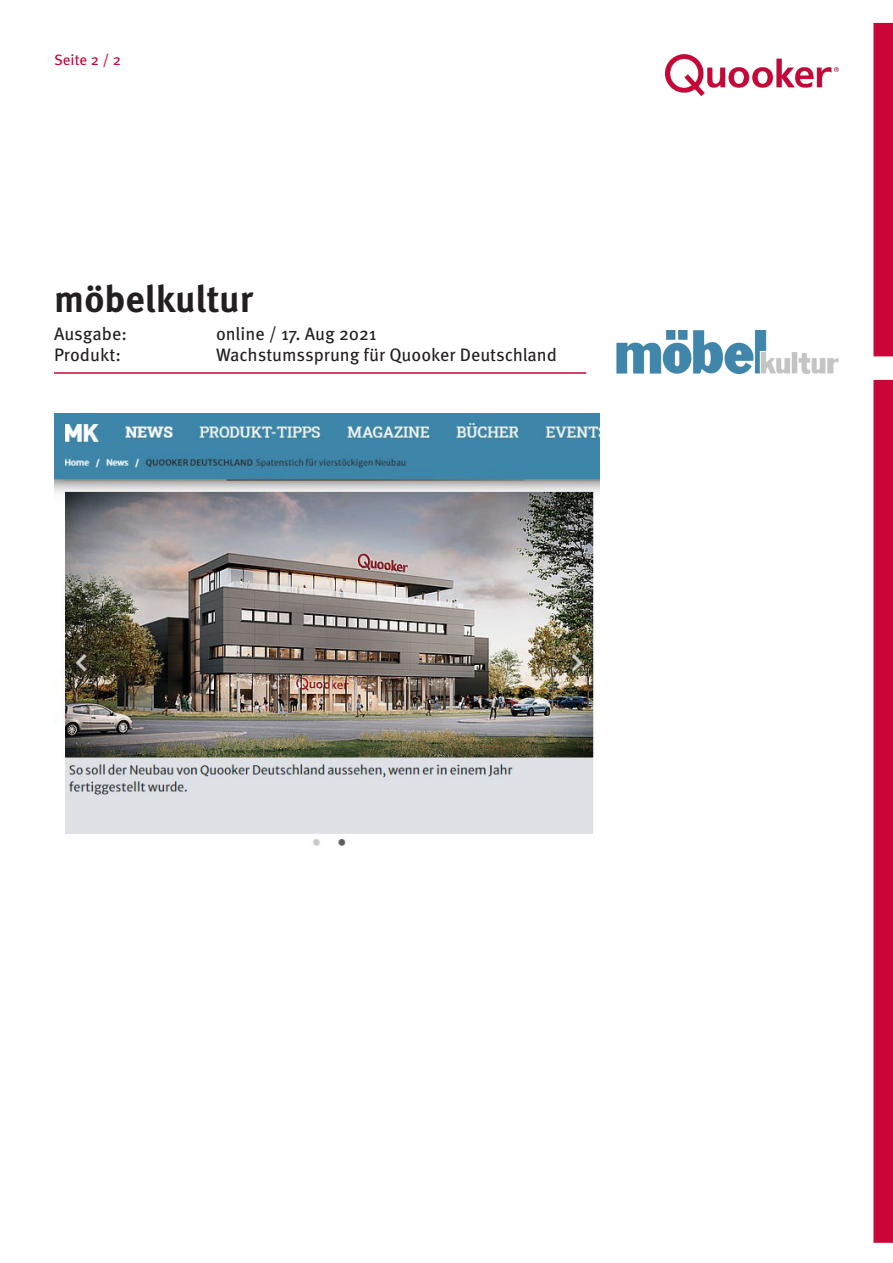
<style>
.page{position:relative;width:893px;height:1263px;background:#fff}
.page>*{position:absolute;margin:0;border:0;box-sizing:border-box;transform-origin:0 0}
.t1{font:700 37.5px "Meta OT";color:#231f20}
.t2{font:18px "Meta OT";color:#231f20}
.t3{font:15px "Meta OT";color:#c90437}
</style>
<div class="page">
<img style="left:666px;top:54px;width:173px;height:42px">
<hr style="left:54px;top:372px;width:532px;height:2px;background:#ca0537">
<div style="left:873px;top:23px;width:20px;height:333px;background:#ca0537"></div>
<svg style="left:873px;top:380px;width:20px;height:863px;background:#cf1e4b"></svg>
<img style="left:54px;top:414px;width:546px;height:432px">
<img style="left:616px;top:330px;width:223px;height:43px">
<p class="t3" style="left:54px;top:51px;width:68px">Seite 2 / 2</p>
<p class="t1" style="left:54px;top:276px;width:201px">möbelkultur</p>
<p class="t2" style="left:54px;top:322px;width:75px">Ausgabe:</p>
<p class="t2" style="left:216px;top:322px;width:162px">online / 17. Aug 2021</p>
<p class="t2" style="left:54px;top:344px;width:68px">Produkt:</p>
<p class="t2" style="left:216px;top:344px;width:343px">Wachstumssprung für Quooker Deutschland</p>
</div>
